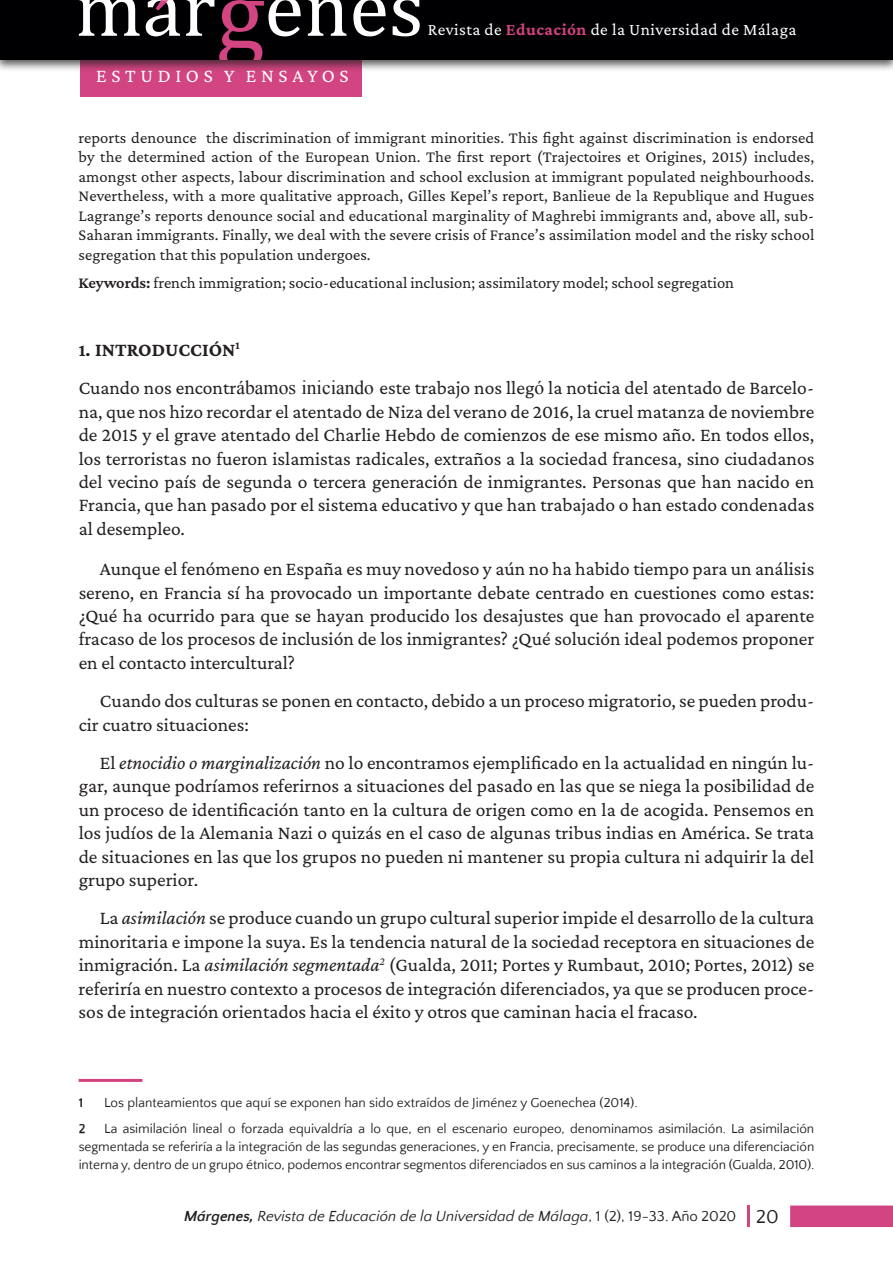
<style>
.page{position:relative;width:893px;height:1263px;background:#fff}
.page>*{position:absolute;margin:0;border:0;box-sizing:border-box;transform-origin:0 0}
.t1{font:19.5px/23.4px "Crimson Pro";color:#231f20;text-align:justify}
.t2{font:19.5px "Crimson Pro";letter-spacing:.24em;color:#fff}
.t3{font:17.25px "Crimson Pro";letter-spacing:.025em;color:#fff}
.t4{font:16.5px/19.5px "Crimson Pro";color:#231f20;text-align:justify}
.t5{font:italic 15px "Quattrocento Sans";color:#231f20}
.t6{font:13.5px/18px "Quattrocento Sans";color:#231f20;text-align:justify}
.t7{font:700 13.5px "Quattrocento Sans";color:#231f20}
.s1{font-weight:700;color:#d1437e}
.s2{font-weight:600}
.s3{font-weight:700;font-size:18px}
.s4{font-weight:700}
.s5{font-family:"Times New Roman"}
.s6{font-style:italic}
.s7{font-style:normal}
.s8{font-style:normal;font-size:19.5px}
</style>
<div class="page">
<div style="left:81px;top:55px;width:281px;height:42px;background:#d24482"></div>
<div style="left:0;top:0;width:893px;height:72px;background:#231f20;opacity:.75"></div>
<div style="left:0;top:0;width:893px;height:60px;background:#000003"></div>
<svg style="left:78px;top:0;width:62px;height:36px"></svg>
<svg style="left:307px;top:0;width:39px;height:36px"></svg>
<svg style="left:353px;top:0;width:33px;height:36px"></svg>
<svg style="left:393px;top:0;width:27px;height:36px"></svg>
<svg style="left:146px;top:0;width:155px;height:59px"></svg>
<hr style="left:747px;top:1205px;width:3px;height:22px;background:#d24482">
<div style="left:790px;top:1205px;width:103px;height:22px;background:#d24482;border:2px solid #d1437e"></div>
<hr style="left:79px;top:1079px;width:63px;height:3px;background:#d2437e">
<p class="t2" style="left:96px;top:63px;width:254px">ESTUDIOS Y ENSAYOS</p>
<p class="t3" style="left:428px;top:18px;width:370px">Revista de <span class="s1">Educación</span> de la Universidad de Málaga</p>
<p class="t4" style="left:78px;top:127px;width:737px">reports denounce the discrimination of immigrant minorities. This fight against discrimination is endorsed by the determined action of the European Union. The first report (Trajectoires et Origines, 2015) includes, amongst other aspects, labour discrimination and school exclusion at immigrant populated neighbourhoods.<br>Nevertheless, with a more qualitative approach, Gilles Kepel’s report, Banlieue de la Republique and Hugues Lagrange’s reports denounce social and educational marginality of Maghrebi immigrants and, above all, sub-Saharan immigrants. Finally, we deal with the severe crisis of France’s assimilation model and the risky school segregation that this population undergoes.</p>
<p class="t4" style="left:78px;top:272px;width:657px"><span class="s2">Keywords:</span> french immigration; socio-educational inclusion; assimilatory model; school segregation</p>
<p class="t1" style="left:79px;top:330px;width:737px;line-height:38.4px"><span class="s3">1.</span> <span class="s4">INTRODUCCIÓN</span><sup>1<br></sup>Cuando nos encontr<span class="s5">ábamos iniciando</span> este trabajo nos lleg<span class="s5">ó</span> la noticia del atentado de Barcelo-</p>
<p class="t1" style="left:79px;top:399px;width:737px">na, que nos hizo recordar el atentado de Niza del verano de 2016, la cruel matanza de noviembre de 2015 y el grave atentado del Charlie Hebdo de comienzos de ese mismo año. En todos ellos, los terroristas no fueron islamistas radicales, extraños a la sociedad francesa, sino ciudadanos del vecino país de segunda o tercera generación de inmigrantes. Personas que han nacido en Francia, que han pasado por el sistema educativo y que han trabajado o han estado condenadas al desempleo.</p>
<p class="t1" style="left:79px;top:557px;width:737px;text-indent:21px">Aunque el fenómeno en España es muy novedoso y aún no ha habido tiempo para un análisis sereno, en Francia sí ha provocado un importante debate centrado en cuestiones como estas: ¿Qué ha ocurrido para que se hayan producido los desajustes que han provocado el aparente fracaso de los procesos de inclusión de los inmigrantes? ¿Qué solución ideal podemos proponer en el contacto intercultural?</p>
<p class="t1" style="left:79px;top:689px;width:737px;text-indent:21px">Cuando dos culturas se ponen en contacto, debido a un proceso migratorio, se pueden produ&shy;cir cuatro situaciones:</p>
<p class="t1" style="left:79px;top:750px;width:737px;text-indent:21px">El <span class="s6">etnocidio o marginalización</span> no lo encontramos ejemplificado en la actualidad en ningún lu&shy;gar, aunque podríamos referirnos a situaciones del pasado en las que se niega la posibilidad de un proceso de identificación tanto en la cultura de origen como en la de acogida. Pensemos en los judíos de la Alemania Nazi o quizás en el caso de algunas tribus indias en América. Se trata de situaciones en las que los grupos no pueden ni mantener su propia cultura ni adquirir la del grupo superior.</p>
<p class="t1" style="left:79px;top:906px;width:737px;text-indent:21px">La <span class="s6">asimilación</span> se produce cuando un grupo cultural superior impide el desarrollo de la cultura minoritaria e impone la suya. Es la tendencia natural de la sociedad receptora en situaciones de inmigración. La <span class="s6">asimilación segmentada</span><sup>2</sup> (Gualda, 2011; Portes y Rumbaut, 2010; Portes, 2012) se referiría en nuestro contexto a procesos de integración diferenciados, ya que se producen proce&shy;sos de integración orientados hacia el éxito y otros que caminan hacia el fracaso.</p>
<p class="t7" style="left:79px;top:1095px;width:6px">1</p>
<p class="t6" style="left:104px;top:1094px;width:535px">Los planteamientos que aquí se exponen han sido extraídos de Jiménez y Goenechea (2014).</p>
<p class="t7" style="left:79px;top:1122px;width:8px">2</p>
<p class="t6" style="left:79px;top:1120px;width:737px;text-indent:26px">La asimilación lineal o forzada equivaldría a lo que, en el escenario europeo, denominamos asimilación. La asimilación segmentada se referiría a la integración de las segundas generaciones, y en Francia, precisamente, se produce una diferenciación interna y, dentro de un grupo étnico, podemos encontrar segmentos diferenciados en sus caminos a la integración (Gualda, 2010).</p>
<p class="t5" style="left:184px;top:1208px;width:596px"><span class="s4">Márgenes,</span> Revista de Educación de la Universidad de Málaga<span class="s7">, 1 (2), 19-33. Año 2020</span> <span class="s8">20</span></p>
</div>
